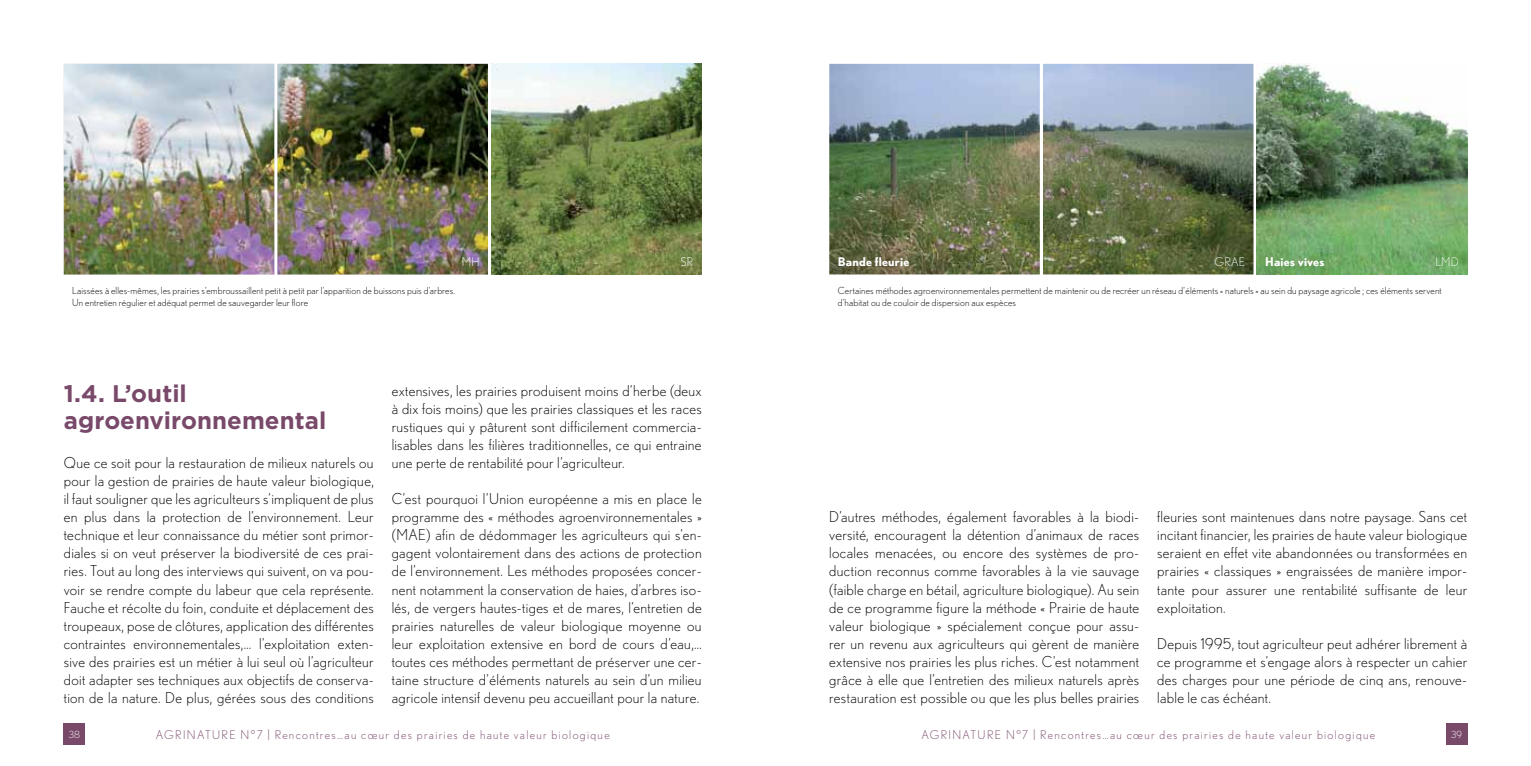
<style>
.page{position:relative;width:1531px;height:766px;background:#fff}
.page>*{position:absolute;margin:0;border:0;box-sizing:border-box;transform-origin:0 0}
.t1{font:700 24px/27px "Gotham";color:#79496a}
.t2{font:300 15px/18px "Nobel";letter-spacing:.02em;color:#000;text-align:justify}
.t3{font:300 12px "Nobel";letter-spacing:.11em;color:#79496a}
.t4{font:700 12px "Nobel";letter-spacing:.015em;color:#fff}
.t5{font:300 12px "Nobel";letter-spacing:.01em;color:#fff}
.t6{font:300 9.75px/12px "Nobel";letter-spacing:.015em;color:#000}
.t7{font:300 9.75px "Nobel";color:#fff}
</style>
<div class="page">
<div style="left:64px;top:723px;width:21px;height:21px;background:#79496a"></div>
<div style="left:1446px;top:723px;width:21px;height:21px;background:#79496a"></div>
<img style="left:829px;top:64px;width:424px;height:210px">
<img style="left:1256px;top:64px;width:211px;height:210px">
<img style="left:64px;top:64px;width:424px;height:210px">
<img style="left:491px;top:64px;width:211px;height:210px">
<p class="t5" style="left:462px;top:255px;width:19px">MH</p>
<p class="t5" style="left:681px;top:255px;width:14px">SR</p>
<p class="t6" style="left:72px;top:284px;width:384px">Laissées à elles-mêmes, les prairies s’embroussaillent petit à petit par l’apparition de buissons puis d’arbres.<br>Un entretien régulier et adéquat permet de sauvegarder leur flore</p>
<h1 class="t1" style="left:64px;top:380px;width:264px">1.4. L’outil agroenvironnemental</h1>
<p class="t2" style="left:64px;top:453px;width:311px">Que ce soit pour la restauration de milieux naturels ou pour la gestion de prairies de haute valeur biologique, il faut souligner que les agriculteurs s’impliquent de plus en plus dans la protection de l’environnement. Leur technique et leur connaissance du métier sont primor&shy;diales si on veut préserver la biodiversité de ces prai&shy;ries. Tout au long des interviews qui suivent, on va pou&shy;voir se rendre compte du labeur que cela représente.<br>Fauche et récolte du foin, conduite et déplacement des troupeaux, pose de clôtures, application des différentes contraintes environnementales,… l’exploitation exten&shy;sive des prairies est un métier à lui seul où l’agriculteur doit adapter ses techniques aux objectifs de conserva&shy;tion de la nature. De plus, gérées sous des conditions</p>
<p class="t2" style="left:392px;top:381px;width:311px">extensives, les prairies produisent moins d’herbe (deux à dix fois moins) que les prairies classiques et les races rustiques qui y pâturent sont difficilement commercia&shy;lisables dans les filières traditionnelles, ce qui entraine une perte de rentabilité pour l’agriculteur.</p>
<p class="t2" style="left:392px;top:489px;width:311px">C’est pourquoi l’Union européenne a mis en place le programme des « méthodes agroenvironnementales » (MAE) afin de dédommager les agriculteurs qui s’en&shy;gagent volontairement dans des actions de protection de l’environnement. Les méthodes proposées concer&shy;nent notamment la conservation de haies, d’arbres iso&shy;lés, de vergers hautes-tiges et de mares, l’entretien de prairies naturelles de valeur biologique moyenne ou leur exploitation extensive en bord de cours d’eau,… toutes ces méthodes permettant de préserver une cer&shy;taine structure d’éléments naturels au sein d’un milieu agricole intensif devenu peu accueillant pour la nature.</p>
<p class="t4" style="left:838px;top:254px;width:73px">Bande fleurie</p>
<p class="t5" style="left:1214px;top:255px;width:32px">GRAE</p>
<p class="t4" style="left:1265px;top:254px;width:61px">Haies vives</p>
<p class="t5" style="left:1435px;top:255px;width:25px">LMD</p>
<p class="t6" style="left:838px;top:284px;width:605px">Certaines méthodes agroenvironnementales permettent de maintenir ou de recréer un réseau d’éléments « naturels » au sein du paysage agricole ; ces éléments servent d’habitat ou de couloir de dispersion aux espèces</p>
<p class="t2" style="left:829px;top:507px;width:311px">D’autres méthodes, également favorables à la biodi&shy;versité, encouragent la détention d’animaux de races locales menacées, ou encore des systèmes de pro&shy;duction reconnus comme favorables à la vie sauvage (faible charge en bétail, agriculture biologique). Au sein de ce programme figure la méthode « Prairie de haute valeur biologique » spécialement conçue pour assu&shy;rer un revenu aux agriculteurs qui gèrent de manière extensive nos prairies les plus riches. C’est notamment grâce à elle que l’entretien des milieux naturels après restauration est possible ou que les plus belles prairies</p>
<p class="t2" style="left:1157px;top:507px;width:311px">fleuries sont maintenues dans notre paysage. Sans cet incitant financier, les prairies de haute valeur biologique seraient en effet vite abandonnées ou transformées en prairies « classiques » engraissées de manière impor&shy;tante pour assurer une rentabilité suffisante de leur exploitation.</p>
<p class="t2" style="left:1157px;top:633px;width:311px">Depuis 1995, tout agriculteur peut adhérer librement à ce programme et s’engage alors à respecter un cahier des charges pour une période de cinq ans, renouve&shy;lable le cas échéant.</p>
<p class="t7" style="left:69px;top:728px;width:13px">38</p>
<p class="t3" style="left:156px;top:727px;width:455px">AGRINATURE N°7 | Rencontres…au cœur des prairies de haute valeur biologique</p>
<p class="t3" style="left:921px;top:727px;width:455px">AGRINATURE N°7 | Rencontres…au cœur des prairies de haute valeur biologique</p>
<p class="t7" style="left:1451px;top:728px;width:13px">39</p>
</div>
